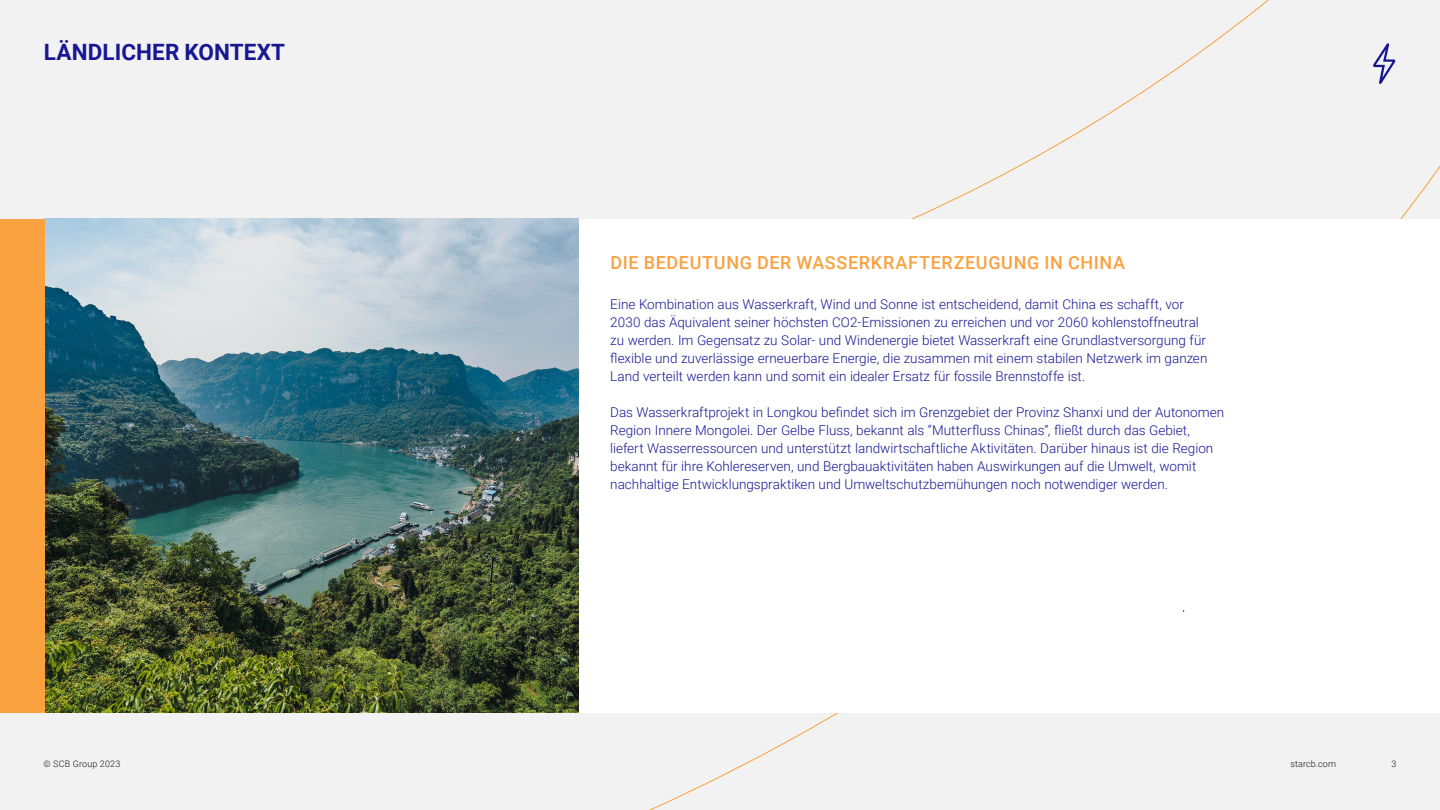
<style>
.page{position:relative;width:1440px;height:810px;background:#f2f2f2}
.page>*{position:absolute;margin:0;border:0;box-sizing:border-box;transform-origin:0 0}
.Title___30pt{font:700 22.5px "Roboto";letter-spacing:.005em;color:#171794}
.Subtitle___24pt{font:500 18px "Roboto";letter-spacing:.035em;color:#faa140}
.Body_Copy___18pt{font:300 13.5px/18px "Roboto";color:#171794}
.t1{font:300 9px "Roboto";letter-spacing:.015em;color:#141414}
</style>
<div class="page">
<div style="left:44px;top:219px;width:1396px;height:494px;background:#fff"></div>
<img style="left:44px;top:219px;width:534px;height:494px">
<div style="left:0;top:219px;width:44px;height:494px;background:#faa140"></div>
<svg style="left:1372px;top:42px;width:24px;height:44px"></svg>
<p class="Title___30pt" style="left:44px;top:37px;width:243px">LÄNDLICHER KONTEXT</p>
<p class="Subtitle___24pt" style="left:611px;top:249px;width:516px">DIE BEDEUTUNG DER WASSERKRAFTERZEUGUNG IN CHINA</p>
<p class="Body_Copy___18pt" style="left:610px;top:295px;width:599px">Eine Kombination aus Wasserkraft, Wind und Sonne ist entscheidend, damit China es schafft, vor 2030 das Äquivalent seiner höchsten CO2-Emissionen zu erreichen und vor 2060 kohlenstoffneutral zu werden. Im Gegensatz zu Solar- und Windenergie bietet Wasserkraft eine Grundlastversorgung für flexible und zuverlässige erneuerbare Energie, die zusammen mit einem stabilen Netzwerk im ganzen Land verteilt werden kann und somit ein idealer Ersatz für fossile Brennstoffe ist.</p>
<p class="Body_Copy___18pt" style="left:610px;top:403px;width:615px">Das Wasserkraftprojekt in Longkou befindet sich im Grenzgebiet der Provinz Shanxi und der Autonomen Region Innere Mongolei. Der Gelbe Fluss, bekannt als “Mutterfluss Chinas”, fließt durch das Gebiet, liefert Wasserressourcen und unterstützt landwirtschaftliche Aktivitäten. Darüber hinaus ist die Region bekannt für ihre Kohlereserven, und Bergbauaktivitäten haben Auswirkungen auf die Umwelt, womit nachhaltige Entwicklungspraktiken und Umweltschutzbemühungen noch notwendiger werden.</p>
<p class="t1" style="left:44px;top:757px;width:78px">© SCB Group 2023</p>
<p class="t1" style="left:1290px;top:757px;width:47px">starcb.com</p>
<p class="t1" style="left:1392px;top:757px;width:6px">3</p>
</div>
